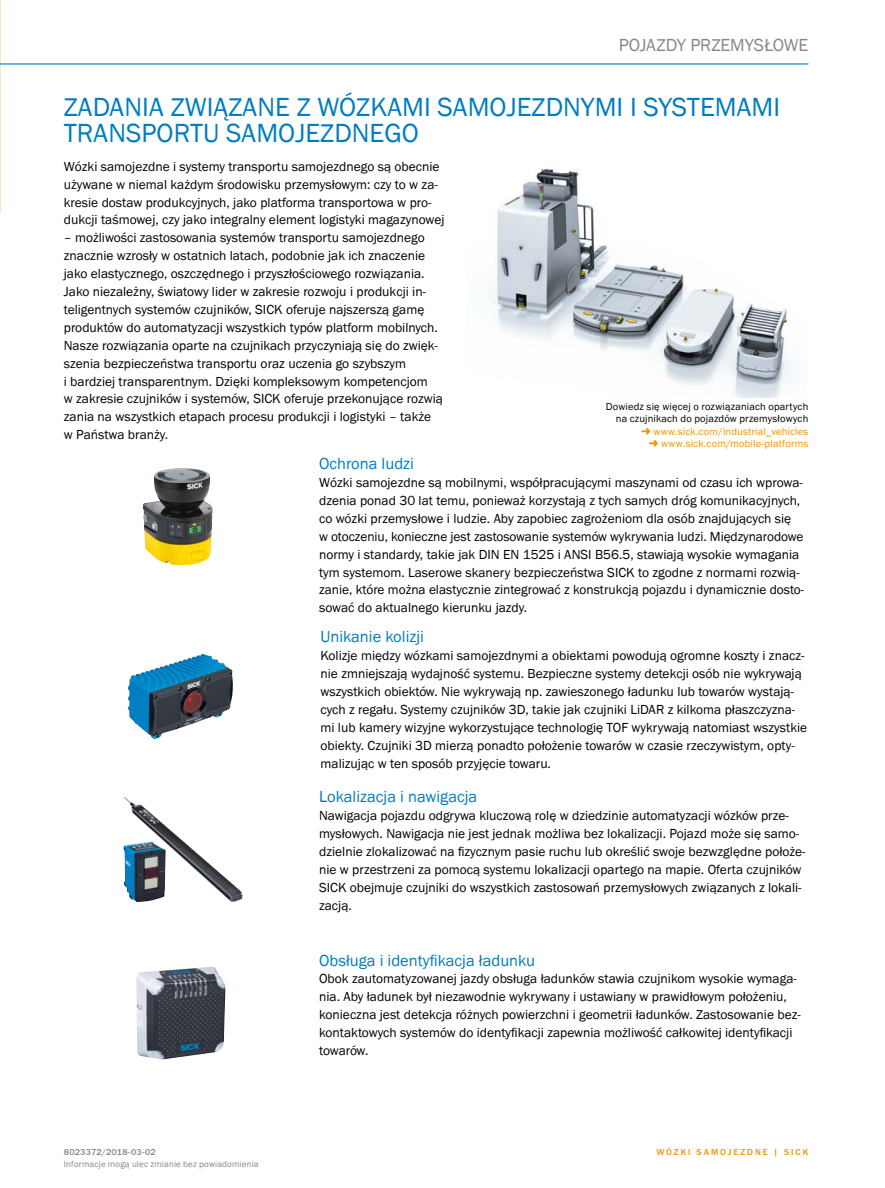
<style>
.page{position:relative;width:885px;height:1188px;background:#fff}
.page>*{position:absolute;margin:0;border:0;box-sizing:border-box;transform-origin:0 0}
.t1{font:27px/25.5px "SICK Franklin";color:#007cc2}
.t2{font:18px "SICK Franklin";letter-spacing:-.01em;color:#878787}
.t3{font:16.5px "SICK Franklin";color:#007cc2}
.t4{font:13.5px/17.9px "SICK Franklin";color:#000}
.t5{font:10.5px/12.6px "SICK Franklin";letter-spacing:.015em;color:#000;text-align:right}
.t6{font:10.5px/12.6px "SICK Franklin";letter-spacing:.015em;color:#f39200;text-align:right}
.t7{font:9px "SICK Franklin";letter-spacing:.02em;color:#878787}
.t8{font:500 9px "SICK Franklin";letter-spacing:.225em;color:#f39200}
.t9{font:500 9px "SICK Franklin";letter-spacing:.02em;color:#878787}
</style>
<div class="page">
<img style="left:143px;top:468px;width:69px;height:97px">
<img style="left:128px;top:655px;width:105px;height:84px">
<img style="left:123px;top:797px;width:119px;height:105px">
<img style="left:136px;top:967px;width:89px;height:93px">
<img style="left:492px;top:167px;width:301px;height:231px">
<hr style="left:0;top:63px;width:808px;height:2px;background:#007cc2">
<h2 class="t2" style="left:618px;top:34px;width:191px">POJAZDY PRZEMYSŁOWE</h2>
<h1 class="t1" style="left:64px;top:95px;width:717px">ZADANIA ZWIĄZANE Z WÓZKAMI SAMOJEZDNYMI I SYSTEMAMI<br>TRANSPORTU SAMOJEZDNEGO</h1>
<p class="t4" style="left:64px;top:158px;width:382px">Wózki samojezdne i systemy transportu samojezdnego są obecnie używane w niemal każdym środowisku przemysłowym: czy to w za&shy;kresie dostaw produkcyjnych, jako platforma transportowa w pro&shy;dukcji taśmowej, czy jako integralny element logistyki magazynowej</p>
<p class="t4" style="left:64px;top:229px;width:384px">– możliwości zastosowania systemów transportu samojezdnego znacznie wzrosły w ostatnich latach, podobnie jak ich znaczenie jako elastycznego, oszczędnego i przyszłościowego rozwiązania.<br>Jako niezależny, światowy lider w zakresie rozwoju i produkcji in&shy;teligentnych systemów czujników, SICK oferuje najszerszą gamę produktów do automatyzacji wszystkich typów platform mobilnych.<br>Nasze rozwiązania oparte na czujnikach przyczyniają się do zwięk&shy;szenia bezpieczeństwa transportu oraz uczenia go szybszym<br>i bardziej transparentnym. Dzięki kompleksowym kompetencjom<br>w zakresie czujników i systemów, SICK oferuje przekonujące rozwią&shy;zania na wszystkich etapach procesu produkcji i logistyki – także<br>w Państwa branży.</p>
<p class="t5" style="left:606px;top:400px;width:204px">Dowiedz się więcej o rozwiązaniach opartych na czujnikach do pojazdów przemysłowych</p>
<p class="t6" style="left:653px;top:425px;width:156px">www.sick.com/industrial_vehicles www.sick.com/mobile-platforms</p>
<p class="t3" style="left:319px;top:453px;width:96px">Ochrona ludzi</p>
<p class="t4" style="left:319px;top:474px;width:486px">Wózki samojezdne są mobilnymi, współpracującymi maszynami od czasu ich wprowa&shy;dzenia ponad 30 lat temu, ponieważ korzystają z tych samych dróg komunikacyjnych, co wózki przemysłowe i ludzie. Aby zapobiec zagrożeniom dla osób znajdujących się<br>w otoczeniu, konieczne jest zastosowanie systemów wykrywania ludzi. Międzynarodowe normy i standardy, takie jak DIN EN 1525 i ANSI B56.5, stawiają wysokie wymagania tym systemom. Laserowe skanery bezpieczeństwa SICK to zgodne z normami rozwią&shy;zanie, które można elastycznie zintegrować z konstrukcją pojazdu i dynamicznie dosto&shy;sować do aktualnego kierunku jazdy.</p>
<p class="t3" style="left:320px;top:627px;width:105px">Unikanie kolizji</p>
<p class="t4" style="left:320px;top:647px;width:488px">Kolizje między wózkami samojezdnymi a obiektami powodują ogromne koszty i znacz&shy;nie zmniejszają wydajność systemu. Bezpieczne systemy detekcji osób nie wykrywają wszystkich obiektów. Nie wykrywają np. zawieszonego ładunku lub towarów wystają&shy;cych z regału. Systemy czujników 3D, takie jak czujniki LiDAR z kilkoma płaszczyzna&shy;mi lub kamery wizyjne wykorzystujące technologię TOF wykrywają natomiast wszystkie obiekty. Czujniki 3D mierzą ponadto położenie towarów w czasie rzeczywistym, opty&shy;malizując w ten sposób przyjęcie towaru.</p>
<p class="t3" style="left:319px;top:786px;width:160px">Lokalizacja i nawigacja</p>
<p class="t4" style="left:319px;top:807px;width:488px">Nawigacja pojazdu odgrywa kluczową rolę w dziedzinie automatyzacji wózków prze&shy;mysłowych. Nawigacja nie jest jednak możliwa bez lokalizacji. Pojazd może się samo&shy;dzielnie zlokalizować na fizycznym pasie ruchu lub określić swoje bezwzględne położe&shy;nie w przestrzeni za pomocą systemu lokalizacji opartego na mapie. Oferta czujników SICK obejmuje czujniki do wszystkich zastosowań przemysłowych związanych z lokali&shy;zacją.</p>
<p class="t3" style="left:319px;top:950px;width:217px">Obsługa i identyfikacja ładunku</p>
<p class="t4" style="left:319px;top:970px;width:483px">Obok zautomatyzowanej jazdy obsługa ładunków stawia czujnikom wysokie wymaga&shy;nia. Aby ładunek był niezawodnie wykrywany i ustawiany w prawidłowym położeniu, konieczna jest detekcja różnych powierzchni i geometrii ładunków. Zastosowanie bez&shy;kontaktowych systemów do identyfikacji zapewnia możliwość całkowitej identyfikacji towarów.</p>
<p class="t9" style="left:64px;top:1146px;width:93px">8023372/2018-03-02</p>
<p class="t8" style="left:656px;top:1146px;width:153px">WÓZKI SAMOJEZDNE | SICK</p>
<p class="t7" style="left:64px;top:1159px;width:196px">Informacje mogą ulec zmianie bez powiadomienia</p>
</div>
